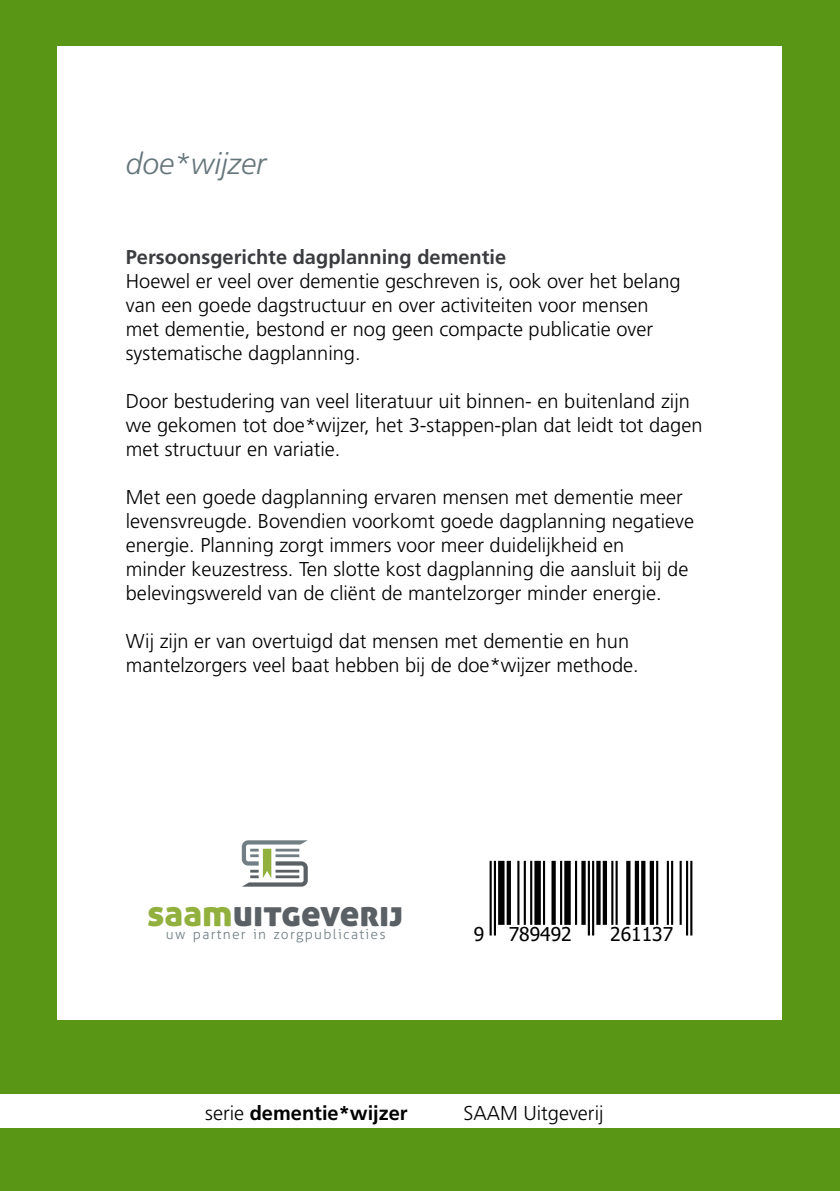
<style>
.page{position:relative;width:840px;height:1191px;background:#fff}
.page>*{position:absolute;margin:0;border:0;box-sizing:border-box;transform-origin:0 0}
.t1{font:36.2px "Aller Display";color:#5a6063}
.t2{font:italic 300 30px "Frutiger LT Std";color:#67767b}
.t3{font:300 20px/24px "Frutiger LT Std";color:#000}
.t4{font:700 20px "Frutiger LT Std";color:#3b3c3f}
.t5{font:700 20px "Frutiger LT Std";color:#000}
.t6{font:19.2px "Tahoma";color:#000}
.t7{font:300 13.8px "Aller";letter-spacing:.095em;color:#717e83}
.s1{color:#92b03e}
.s2{font-weight:300}
</style>
<div class="page">
<div style="left:0;top:0;width:839px;height:1191px;background:#5a9616"></div>
<div style="left:58px;top:46px;width:723px;height:973px;background:#fff"></div>
<svg style="left:242px;top:840px;width:65px;height:46px"></svg>
<div style="left:0;top:1094px;width:839px;height:33px;background:#fff"></div>
<svg style="left:489px;top:861px;width:203px;height:75px"></svg>
<hr style="left:489px;top:861px;width:2px;height:74px;background:#000">
<hr style="left:493px;top:861px;width:2px;height:74px;background:#000">
<div style="left:498px;top:861px;width:6px;height:64px;background:#000"></div>
<svg style="left:506px;top:861px;width:4px;height:64px"></svg>
<hr style="left:517px;top:861px;width:2px;height:64px;background:#000">
<hr style="left:523px;top:861px;width:2px;height:64px;background:#000">
<hr style="left:530px;top:861px;width:2px;height:64px;background:#000">
<div style="left:534px;top:861px;width:6px;height:64px;background:#000"></div>
<hr style="left:542px;top:861px;width:2px;height:64px;background:#000">
<svg style="left:551px;top:861px;width:4px;height:64px"></svg>
<hr style="left:559px;top:861px;width:3px;height:64px;background:#000">
<div style="left:564px;top:861px;width:6px;height:64px;background:#000"></div>
<hr style="left:574px;top:861px;width:2px;height:64px;background:#000">
<svg style="left:581px;top:861px;width:4px;height:64px"></svg>
<hr style="left:587px;top:861px;width:2px;height:74px;background:#000">
<hr style="left:591px;top:861px;width:3px;height:74px;background:#000">
<svg style="left:596px;top:861px;width:4px;height:64px"></svg>
<svg style="left:602px;top:861px;width:4px;height:64px"></svg>
<hr style="left:611px;top:861px;width:2px;height:64px;background:#000">
<hr style="left:615px;top:861px;width:2px;height:64px;background:#000">
<svg style="left:626px;top:861px;width:4px;height:64px"></svg>
<svg style="left:634px;top:861px;width:4px;height:64px"></svg>
<svg style="left:640px;top:861px;width:5px;height:64px"></svg>
<svg style="left:649px;top:861px;width:4px;height:64px"></svg>
<hr style="left:655px;top:861px;width:3px;height:64px;background:#000">
<hr style="left:666px;top:861px;width:2px;height:64px;background:#000">
<hr style="left:670px;top:861px;width:2px;height:64px;background:#000">
<hr style="left:679px;top:861px;width:2px;height:64px;background:#000">
<hr style="left:685px;top:861px;width:2px;height:74px;background:#000">
<hr style="left:690px;top:861px;width:2px;height:74px;background:#000">
<h2 class="t2" style="left:126px;top:146px;width:142px">doe*wijzer</h2>
<p class="t4" style="left:126px;top:245px;width:382px">Persoonsgerichte dagplanning dementie</p>
<p class="t3" style="left:126px;top:269px;width:556px">Hoewel er veel over dementie geschreven is, ook over het belang van een goede dagstructuur en over activiteiten voor mensen met dementie, bestond er nog geen compacte publicatie over systematische dagplanning.</p>
<p class="t3" style="left:126px;top:389px;width:578px">Door bestudering van veel literatuur uit binnen- en buitenland zijn we gekomen tot doe*wijzer, het 3-stappen-plan dat leidt tot dagen met structuur en variatie.</p>
<p class="t3" style="left:126px;top:485px;width:569px">Met een goede dagplanning ervaren mensen met dementie meer levensvreugde. Bovendien voorkomt goede dagplanning negatieve energie. Planning zorgt immers voor meer duidelijkheid en<br>minder keuzestress. Ten slotte kost dagplanning die aansluit bij de belevingswereld van de cliënt de mantelzorger minder energie.</p>
<p class="t3" style="left:126px;top:629px;width:514px">Wij zijn er van overtuigd dat mensen met dementie en hun mantelzorgers veel baat hebben bij de doe*wijzer methode.</p>
<h1 class="t1" style="left:147px;top:890px;width:257px"><span class="s1">saam</span>uitgeverij</h1>
<p class="t7" style="left:166px;top:925px;width:221px">uw partner in zorgpublicaties</p>
<p class="t6" style="left:473px;top:921px;width:12px">9</p>
<p class="t6" style="left:508px;top:921px;width:64px">789492</p>
<p class="t6" style="left:610px;top:921px;width:64px">261137</p>
<p class="t5" style="left:205px;top:1100px;width:204px"><span class="s2">serie</span> dementie*wijzer</p>
<p class="t3" style="left:463px;top:1100px;width:141px">SAAM Uitgeverij</p>
</div>
